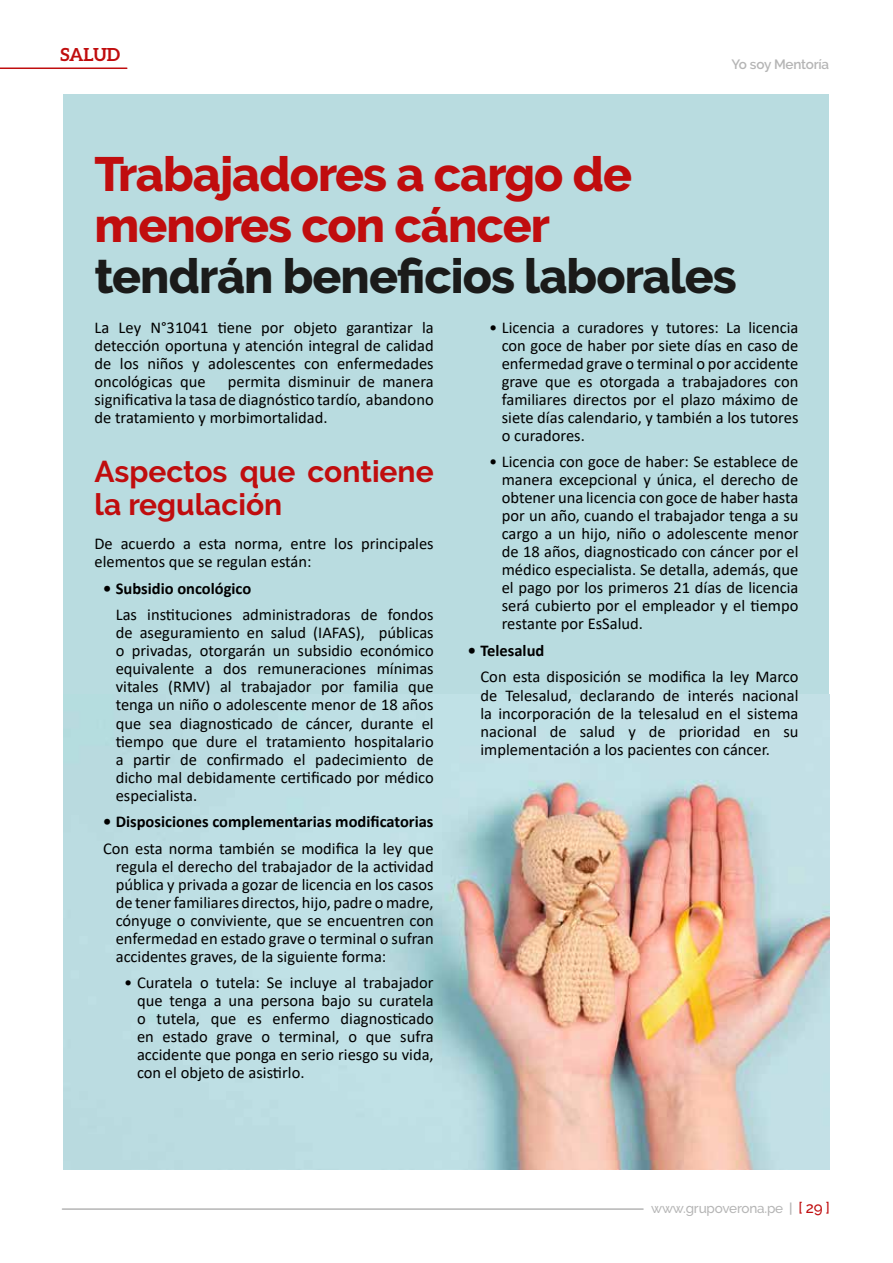
<style>
.page{position:relative;width:893px;height:1263px;background:#fff}
.page>*{position:absolute;margin:0;border:0;box-sizing:border-box;transform-origin:0 0}
.t1{font:800 48px/51px "Raleway";letter-spacing:-.02em;color:#c00d0e}
.t2{font:800 48px "Raleway";letter-spacing:-.02em;color:#1b1b1a}
.t3{font:700 30px/33px "Raleway";color:#c00d0e}
.t4{font:700 18px "Aleo";letter-spacing:-.02em;color:#c00d0e}
.t5{font:16.5px/18px "Calibri";color:#000;text-align:justify}
.t6{font:700 16.5px "Calibri";color:#000}
.t7{font:500 13.5px "Raleway";letter-spacing:-.015em;color:#b5b5b5}
.t8{font:600 13.5px "Raleway";letter-spacing:-.02em;color:#b5b5b5}
.s1{font-weight:600}
.s2{font-size:15.15px;color:#c00d0e}
</style>
<div class="page">
<hr style="left:0;top:68px;width:127px;height:1px;background:#c00d0e">
<hr style="left:62px;top:1208px;width:581px;height:2px;background:#b5b5b5">
<div style="left:64px;top:95px;width:765px;height:1074px;background:#b9dce0"></div>
<img style="left:382px;top:720px;width:447px;height:449px">
<p class="t4" style="left:60px;top:44px;width:61px">SALUD</p>
<p class="t8" style="left:731px;top:56px;width:99px">Yo soy Mentoría</p>
<h1 class="t1" style="left:94px;top:149px;width:539px">Trabajadores a cargo de menores con cáncer</h1>
<h1 class="t2" style="left:94px;top:249px;width:644px">tendrán beneficios laborales</h1>
<p class="t5" style="left:502px;top:318px;width:298px;text-indent:-13px">• Licencia a curadores y tutores: La licencia con goce de haber por siete días en caso de enfermedad grave o terminal o por accidente grave que es otorgada a trabajadores con familiares directos por el plazo máximo de siete días calendario, y también a los tutores o curadores.</p>
<p class="t5" style="left:502px;top:453px;width:298px;text-indent:-13px">• Licencia con goce de haber: Se establece de manera excepcional y única, el derecho de obtener una licencia con goce de haber hasta por un año, cuando el trabajador tenga a su cargo a un hijo, niño o adolescente menor de 18 años, diagnosticado con cáncer por el médico especialista. Se detalla, además, que el pago por los primeros 21 días de licencia será cubierto por el empleador y el tiempo restante por EsSalud.</p>
<p class="t6" style="left:468px;top:639px;width:78px">• Telesalud</p>
<p class="t5" style="left:480px;top:668px;width:319px">Con esta disposición se modifica la ley Marco de Telesalud, declarando de interés nacional la incorporación de la telesalud en el sistema nacional de salud y de prioridad en su implementación a los pacientes con cáncer.</p>
<p class="t5" style="left:94px;top:318px;width:341px">La Ley N°31041 tiene por objeto garantizar la detección oportuna y atención integral de calidad de los niños y adolescentes con enfermedades oncológicas que</p>
<p class="t5" style="left:94px;top:372px;width:341px;text-indent:133px">permita disminuir de manera significativa la tasa de diagnóstico tardío, abandono de tratamiento y morbimortalidad.</p>
<h2 class="t3" style="left:94px;top:455px;width:341px">Aspectos que contiene la regulación</h2>
<p class="t5" style="left:94px;top:535px;width:341px">De acuerdo a esta norma, entre los principales elementos que se regulan están:</p>
<p class="t6" style="left:103px;top:577px;width:150px">• Subsidio oncológico</p>
<p class="t5" style="left:116px;top:606px;width:319px">Las instituciones administradoras de fondos de aseguramiento en salud (IAFAS), públicas o privadas, otorgarán un subsidio económico equivalente a dos remuneraciones mínimas vitales (RMV) al trabajador por familia que tenga un niño o adolescente menor de 18 años que sea diagnosticado de cáncer, durante el tiempo que dure el tratamiento hospitalario a partir de confirmado el padecimiento de dicho mal debidamente certificado por médico especialista.</p>
<p class="t6" style="left:103px;top:810px;width:332px">• Disposiciones complementarias modificatorias</p>
<p class="t5" style="left:116px;top:839px;width:319px;text-indent:-13px">Con esta norma también se modifica la ley que regula el derecho del trabajador de la actividad pública y privada a gozar de licencia en los casos de tener familiares directos, hijo, padre o madre, cónyuge o conviviente, que se encuentren con enfermedad en estado grave o terminal o sufran accidentes graves, de la siguiente forma:</p>
<p class="t5" style="left:137px;top:973px;width:298px;text-indent:-13px">• Curatela o tutela: Se incluye al trabajador que tenga a una persona bajo su curatela o tutela, que es enfermo diagnosticado en estado grave o terminal, o que sufra accidente que ponga en serio riesgo su vida, con el objeto de asistirlo.</p>
<p class="t7" style="left:651px;top:1201px;width:180px">www.grupoverona.pe <span class="s1">|</span> <span class="s2">[ 29 ]</span></p>
</div>
